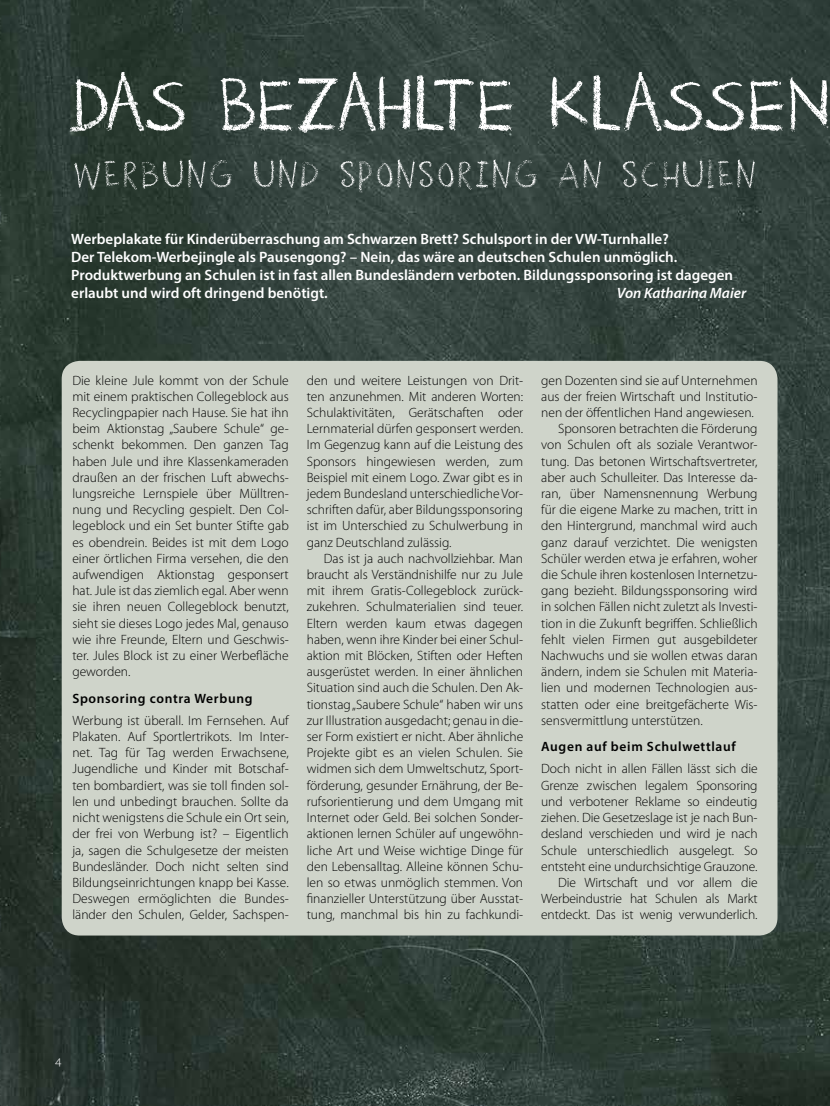
<style>
.page{position:relative;width:830px;height:1106px;background:#fff}
.page>*{position:absolute;margin:0;border:0;box-sizing:border-box;transform-origin:0 0}
.t1{font:84.75px "DK Crayon Crumble";color:#fff}
.t2{font:55.5px "DK Crayonista";color:#fff}
.t3{font:600 15px/18px "Myriad Pro";color:#fff}
.t4{font:italic 600 15px "Myriad Pro";color:#fff}
.t5{font:300 13.5px/16.2px "Myriad Pro";color:#000;text-align:justify}
.t6{font:600 13.5px "Myriad Pro";letter-spacing:.05em;color:#000}
.t7{font:300 13.5px "Myriad Pro";color:#fff}
</style>
<div class="page">
<img style="left:0;top:0;width:829px;height:1106px">
<div style="left:62px;top:361px;width:715px;height:574px;background:#cfd4ca;border-radius:18px"></div>
<h1 class="t1" style="left:72px;top:55px;width:760px">DAS BEZAHLTE KLASSEN</h1>
<h2 class="t2" style="left:72px;top:136px;width:685px">WERBUNG UND SPONSORING AN SCHULEN</h2>
<p class="t3" style="left:71px;top:230px;width:663px">Werbeplakate für Kinderüberraschung am Schwarzen Brett? Schulsport in der VW-Turnhalle?<br>Der Telekom-Werbejingle als Pausengong? – Nein, das wäre an deutschen Schulen unmöglich.<br>Produktwerbung an Schulen ist in fast allen Bundesländern verboten. Bildungssponsoring ist dagegen erlaubt und wird oft dringend benötigt.</p>
<p class="t4" style="left:616px;top:284px;width:131px">Von Katharina Maier</p>
<p class="t5" style="left:72px;top:372px;width:218px">Die kleine Jule kommt von der Schule mit einem praktischen Collegeblock aus Recyclingpapier nach Hause. Sie hat ihn beim Aktionstag „Saubere Schule“ ge&shy;schenkt bekommen. Den ganzen Tag haben Jule und ihre Klassenkameraden draußen an der frischen Luft abwechs&shy;lungsreiche Lernspiele über Mülltren&shy;nung und Recycling gespielt. Den Col&shy;legeblock und ein Set bunter Stifte gab es obendrein. Beides ist mit dem Logo einer örtlichen Firma versehen, die den aufwendigen Aktionstag gesponsert hat. Jule ist das ziemlich egal. Aber wenn sie ihren neuen Collegeblock benutzt, sieht sie dieses Logo jedes Mal, genauso wie ihre Freunde, Eltern und Geschwis&shy;ter. Jules Block ist zu einer Werbefläche geworden.</p>
<p class="t6" style="left:72px;top:689px;width:182px">Sponsoring contra Werbung</p>
<p class="t5" style="left:72px;top:712px;width:218px">Werbung ist überall. Im Fernsehen. Auf Plakaten. Auf Sportlertrikots. Im Inter&shy;net. Tag für Tag werden Erwachsene, Jugendliche und Kinder mit Botschaf&shy;ten bombardiert, was sie toll finden sol&shy;len und unbedingt brauchen. Sollte da nicht wenigstens die Schule ein Ort sein, der frei von Werbung ist? – Eigentlich ja, sagen die Schulgesetze der meisten Bundesländer. Doch nicht selten sind Bildungseinrichtungen knapp bei Kasse.<br>Deswegen ermöglichten die Bundes&shy;länder den Schulen, Gelder, Sachspen-</p>
<p class="t5" style="left:306px;top:372px;width:218px">den und weitere Leistungen von Drit&shy;ten anzunehmen. Mit anderen Worten:<br>Schulaktivitäten, Gerätschaften oder Lernmaterial dürfen gesponsert werden.<br>Im Gegenzug kann auf die Leistung des Sponsors hingewiesen werden, zum Beispiel mit einem Logo. Zwar gibt es in jedem Bundesland unterschiedliche Vor&shy;schriften dafür, aber Bildungssponsoring ist im Unterschied zu Schulwerbung in ganz Deutschland zulässig.</p>
<p class="t5" style="left:306px;top:550px;width:218px;text-indent:17px">Das ist ja auch nachvollziehbar. Man braucht als Verständnishilfe nur zu Jule mit ihrem Gratis-Collegeblock zurück&shy;zukehren. Schulmaterialien sind teuer.<br>Eltern werden kaum etwas dagegen haben, wenn ihre Kinder bei einer Schul&shy;aktion mit Blöcken, Stiften oder Heften ausgerüstet werden. In einer ähnlichen Situation sind auch die Schulen. Den Ak&shy;tionstag „Saubere Schule“ haben wir uns zur Illustration ausgedacht; genau in die&shy;ser Form existiert er nicht. Aber ähnliche Projekte gibt es an vielen Schulen. Sie widmen sich dem Umweltschutz, Sport&shy;förderung, gesunder Ernährung, der Be&shy;rufsorientierung und dem Umgang mit Internet oder Geld. Bei solchen Sonder&shy;aktionen lernen Schüler auf ungewöhn&shy;liche Art und Weise wichtige Dinge für den Lebensalltag. Alleine können Schu&shy;len so etwas unmöglich stemmen. Von finanzieller Unterstützung über Ausstat&shy;tung, manchmal bis hin zu fachkundi-</p>
<p class="t5" style="left:541px;top:372px;width:218px">gen Dozenten sind sie auf Unternehmen</p>
<p class="t5" style="left:541px;top:388px;width:218px">aus der freien Wirtschaft und Institutio-</p>
<p class="t5" style="left:541px;top:404px;width:214px">nen der öffentlichen Hand angewiesen.</p>
<p class="t5" style="left:558px;top:420px;width:201px">Sponsoren betrachten die Förderung</p>
<p class="t5" style="left:541px;top:436px;width:218px">von Schulen oft als soziale Verantwor-</p>
<p class="t5" style="left:541px;top:453px;width:218px">tung. Das betonen Wirtschaftsvertreter,</p>
<p class="t5" style="left:541px;top:469px;width:218px">aber auch Schulleiter. Das Interesse da-</p>
<p class="t5" style="left:541px;top:485px;width:218px">ran, über Namensnennung Werbung</p>
<p class="t5" style="left:541px;top:501px;width:218px">für die eigene Marke zu machen, tritt in</p>
<p class="t5" style="left:541px;top:517px;width:218px">den Hintergrund, manchmal wird auch</p>
<p class="t5" style="left:541px;top:534px;width:218px">ganz darauf verzichtet. Die wenigsten</p>
<p class="t5" style="left:541px;top:550px;width:218px">Schüler werden etwa je erfahren, woher</p>
<p class="t5" style="left:541px;top:566px;width:218px">die Schule ihren kostenlosen Internetzu-</p>
<p class="t5" style="left:541px;top:582px;width:218px">gang bezieht. Bildungssponsoring wird</p>
<p class="t5" style="left:541px;top:598px;width:218px">in solchen Fällen nicht zuletzt als Investi-</p>
<p class="t5" style="left:541px;top:615px;width:218px">tion in die Zukunft begriffen. Schließlich</p>
<p class="t5" style="left:541px;top:631px;width:218px">fehlt vielen Firmen gut ausgebildeter</p>
<p class="t5" style="left:541px;top:647px;width:218px">Nachwuchs und sie wollen etwas daran</p>
<p class="t5" style="left:541px;top:663px;width:218px">ändern, indem sie Schulen mit Materia-</p>
<p class="t5" style="left:541px;top:679px;width:218px">lien und modernen Technologien aus-</p>
<p class="t5" style="left:541px;top:696px;width:218px">statten oder eine breitgefächerte Wis-</p>
<p class="t5" style="left:541px;top:712px;width:163px">sensvermittlung unterstützen.</p>
<p class="t6" style="left:541px;top:738px;width:196px">Augen auf beim Schulwettlauf</p>
<p class="t5" style="left:541px;top:760px;width:218px;text-align:right">Doch nicht in allen Fällen lässt sich die Grenze zwischen legalem Sponsoring und verbotener Reklame so eindeutig ziehen. Die Gesetzeslage ist je nach Bun&shy;desland verschieden und wird je nach Schule unterschiedlich ausgelegt. So entsteht eine undurchsichtige Grauzone.<br>Die Wirtschaft und vor allem die Werbeindustrie hat Schulen als Markt entdeckt. Das ist wenig verwunderlich.</p>
<p class="t7" style="left:55px;top:1052px;width:8px">4</p>
</div>
